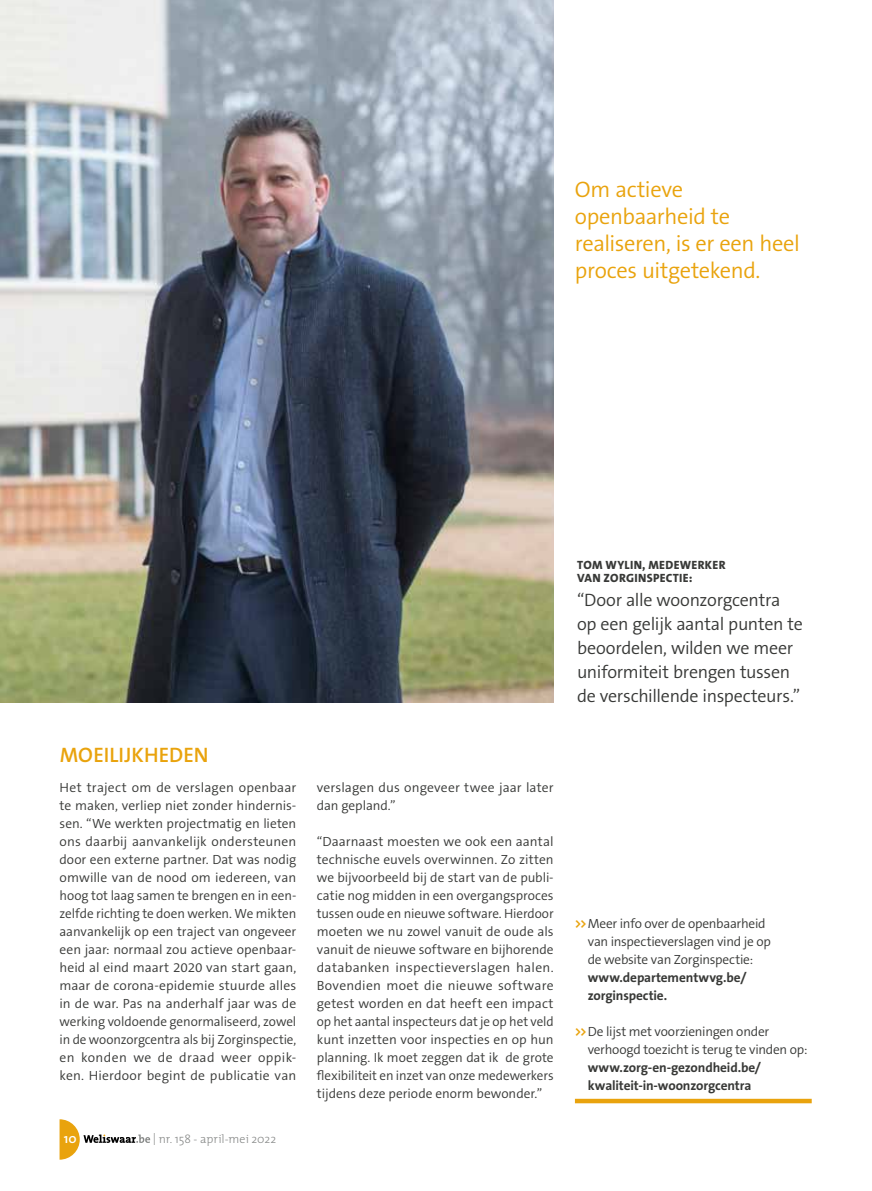
<style>
.page{position:relative;width:872px;height:1191px;background:#fff}
.page>*{position:absolute;margin:0;border:0;box-sizing:border-box;transform-origin:0 0}
.t1{font:300 22.5px/27px "The Sans B W4";letter-spacing:-.02em;color:#e9a30d}
.t2{font:600 21px "The Sans B W6";letter-spacing:.005em;color:#e9a30d}
.t3{font:300 18px/24px "The Sans B W4";letter-spacing:-.015em;color:#383937}
.t4{font:600 13.5px "The Mix";color:#fff}
.t5{font:300 13.35px/18px "The Sans B W4";letter-spacing:-.005em;color:#383937}
.t6{font:700 13.35px/18px "The Sans B W7";letter-spacing:-.01em;color:#383937}
.t7{font:800 12px/13.5px "The Sans B W8";letter-spacing:.025em;color:#383937}
.t8{font:300 12px "The Mix";letter-spacing:-.005em;color:#878988}
.s1{font-family:"The Sans B W7";font-weight:700;color:#e9a30d}
</style>
<div class="page">
<img style="left:0;top:0;width:553px;height:702px">
<div style="left:575px;top:1098px;width:236px;height:5px;background:#e9a30d"></div>
<svg style="left:60px;top:1119px;width:90px;height:40px"></svg>
<h1 class="t1" style="left:575px;top:176px;width:226px">Om actieve openbaarheid te realiseren, is er een heel proces uitgetekend.</h1>
<h2 class="t2" style="left:60px;top:741px;width:151px">MOEILIJKHEDEN</h2>
<p class="t5" style="left:60px;top:779px;width:238px;text-align:justify">Het traject om de verslagen openbaar te maken, verliep niet zonder hindernis&shy;sen. “We werkten projectmatig en lieten ons daarbij aanvankelijk ondersteunen door een externe partner. Dat was nodig omwille van de nood om iedereen, van hoog tot laag samen te brengen en in een&shy;zelfde richting te doen werken. We mikten aanvankelijk op een traject van ongeveer een jaar: normaal zou actieve openbaar&shy;heid al eind maart 2020 van start gaan, maar de corona-epidemie stuurde alles in de war. Pas na anderhalf jaar was de werking voldoende genormaliseerd, zowel in de woonzorgcentra als bij Zorginspectie, en konden we de draad weer oppik&shy;ken. Hierdoor begint de publicatie van</p>
<p class="t4" style="left:64px;top:1127px;width:14px">10</p>
<p class="t8" style="left:153px;top:1129px;width:125px">| nr. 158 - april-mei 2022</p>
<p class="t5" style="left:317px;top:779px;width:238px">verslagen dus ongeveer twee jaar later dan gepland.”</p>
<p class="t5" style="left:317px;top:833px;width:238px;text-align:justify">“Daarnaast moesten we ook een aantal technische euvels overwinnen. Zo zitten we bijvoorbeeld bij de start van de publi&shy;catie nog midden in een overgangsproces tussen oude en nieuwe software. Hierdoor moeten we nu zowel vanuit de oude als vanuit de nieuwe software en bijhorende databanken inspectieverslagen halen.<br>Bovendien moet die nieuwe software getest worden en dat heeft een impact op het aantal inspecteurs dat je op het veld kunt inzetten voor inspecties en op hun planning. Ik moet zeggen dat ik de grote flexibiliteit en inzet van onze medewerkers tijdens deze periode enorm bewonder.”</p>
<p class="t7" style="left:577px;top:558px;width:150px">TOM WYLIN, MEDEWERKER<br>VAN ZORGINSPECTIE:</p>
<h3 class="t3" style="left:577px;top:588px;width:227px">“Door alle woonzorgcentra op een gelijk aantal punten te beoordelen, wilden we meer uniformiteit brengen tussen de verschillende inspecteurs.”</h3>
<p class="t5" style="left:587px;top:914px;width:185px;text-indent:-13px"><span class="s1">&gt;&gt;</span>Meer info over de openbaarheid van inspectieverslagen vind je op de website van Zorginspectie:</p>
<p class="t6" style="left:587px;top:968px;width:160px">www.departementwvg.be/ zorginspectie.</p>
<p class="t5" style="left:587px;top:1022px;width:221px;text-indent:-13px"><span class="s1">&gt;&gt;</span>De lijst met voorzieningen onder verhoogd toezicht is terug te vinden op:</p>
<p class="t6" style="left:587px;top:1058px;width:175px">www.zorg-en-gezondheid.be/ kwaliteit-in-woonzorgcentra</p>
</div>
